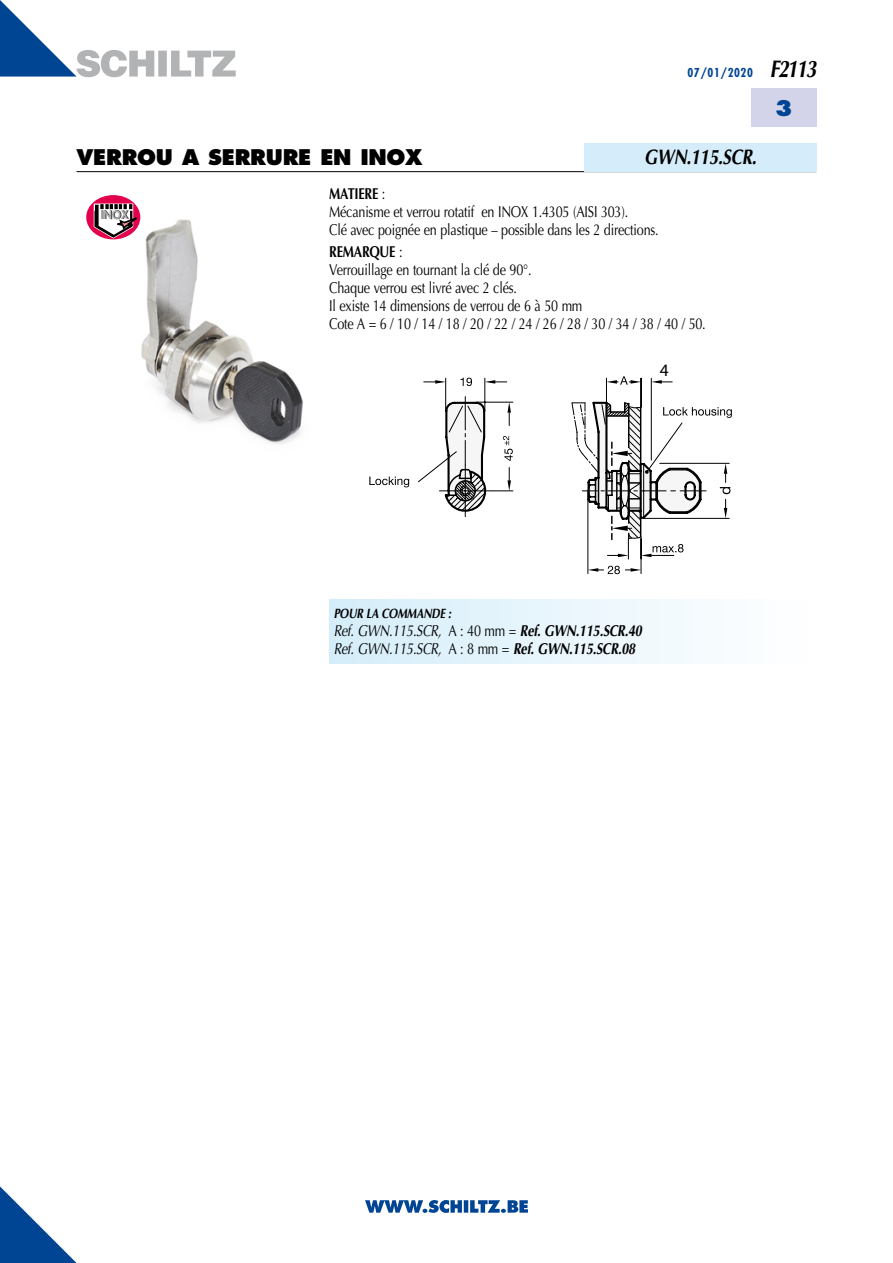
<style>
.page{position:relative;width:893px;height:1263px;background:#fff}
.page>*{position:absolute;margin:0;border:0;box-sizing:border-box;transform-origin:0 0}
.t1{font:800 21px "Futura";letter-spacing:-.015em;color:#000}
.t2{font:italic 700 21px "Optima";letter-spacing:-.015em;color:#000;scale:.8 1}
.t3{font:800 21px "Futura";color:#004494}
.t4{font:17.4px "Myriad Pro";color:#000}
.t5{font:15.75px/18px "Optima";letter-spacing:-.015em;color:#000;scale:.8 1}
.t6{font:italic 700 15.75px/18px "Optima";letter-spacing:-.015em;color:#000;scale:.8 1}
.t7{font:italic 700 13.5px "Optima";letter-spacing:-.015em;color:#000;scale:.8 1}
.t8{font:700 condensed 12px "Futura";letter-spacing:.05em;color:#004494}
.t9{font:800 11.4px "Futura";color:#000}
.s1{font-family:"Optima";font-style:italic;font-stretch:normal;font-size:24px;color:#000}
.s2{font-weight:700}
.s3{font-weight:400}
.s4{font-weight:400;font-style:normal}
</style>
<div class="page">
<svg style="left:0;top:1186px;width:77px;height:77px"></svg>
<div style="left:751px;top:89px;width:65px;height:38px;background:#d3d4e9"></div>
<hr style="left:77px;top:171px;width:739px;height:1px;background:#000">
<svg style="left:0;top:0;width:236px;height:77px"></svg>
<svg style="left:365px;top:1200px;width:163px;height:13px"></svg>
<div style="left:584px;top:143px;width:232px;height:28px;background:#d5edfa"></div>
<img style="left:86px;top:195px;width:217px;height:249px">
<hr style="left:587px;top:491px;width:1px;height:83px;background:#000">
<hr style="left:641px;top:539px;width:1px;height:35px;background:#000">
<svg style="left:588px;top:566px;width:53px;height:8px"></svg>
<svg style="left:369px;top:477px;width:40px;height:10px"></svg>
<svg style="left:418px;top:376px;width:314px;height:183px"></svg>
<div style="left:329px;top:599px;width:487px;height:64px;background:linear-gradient(to right,#d5edfa,#fff)"></div>
<svg style="left:86px;top:195px;width:54px;height:44px"></svg>
<svg style="left:93px;top:204px;width:47px;height:35px"></svg>
<p class="t8" style="left:687px;top:65px;width:130px">07/01/2020 <span class="s1">F2113</span></p>
<h1 class="t1" style="left:77px;top:144px;width:348px">VERROU A SERRURE EN INOX</h1>
<h1 class="t2" style="left:644px;top:145px;width:142px">GWN.115.SCR.</h1>
<p class="t9" style="left:101px;top:208px;width:29px">INOX</p>
<p class="t5" style="left:329px;top:184px;width:413px"><span class="s2">MATIERE</span> :<br>Mécanisme et verrou rotatif en INOX 1.4305 (AISI 303).<br>Clé avec poignée en plastique – possible dans les 2 directions.</p>
<p class="t5" style="left:329px;top:243px;width:472px"><span class="s2">REMARQUE</span> :<br>Verrouillage en tournant la clé de 90°.<br>Chaque verrou est livré avec 2 clés.<br>Il existe 14 dimensions de verrou de 6 à 50 mm<br>Cote A = 6 / 10 / 14 / 18 / 20 / 22 / 24 / 26 / 28 / 30 / 34 / 38 / 40 / 50.</p>
<p class="t4" style="left:660px;top:360px;width:10px">4</p>
<h1 class="t3" style="left:775px;top:95px;width:19px">3</h1>
<p class="t7" style="left:334px;top:606px;width:148px">POUR LA COMMANDE :</p>
<p class="t6" style="left:334px;top:622px;width:387px"><span class="s3">Ref. GWN.115.SCR,</span> <span class="s4">A : 40 mm =</span> Ref. GWN.115.SCR.40<br><span class="s3">Ref. GWN.115.SCR,</span> <span class="s4">A : 8 mm =</span> Ref. GWN.115.SCR.08</p>
</div>
